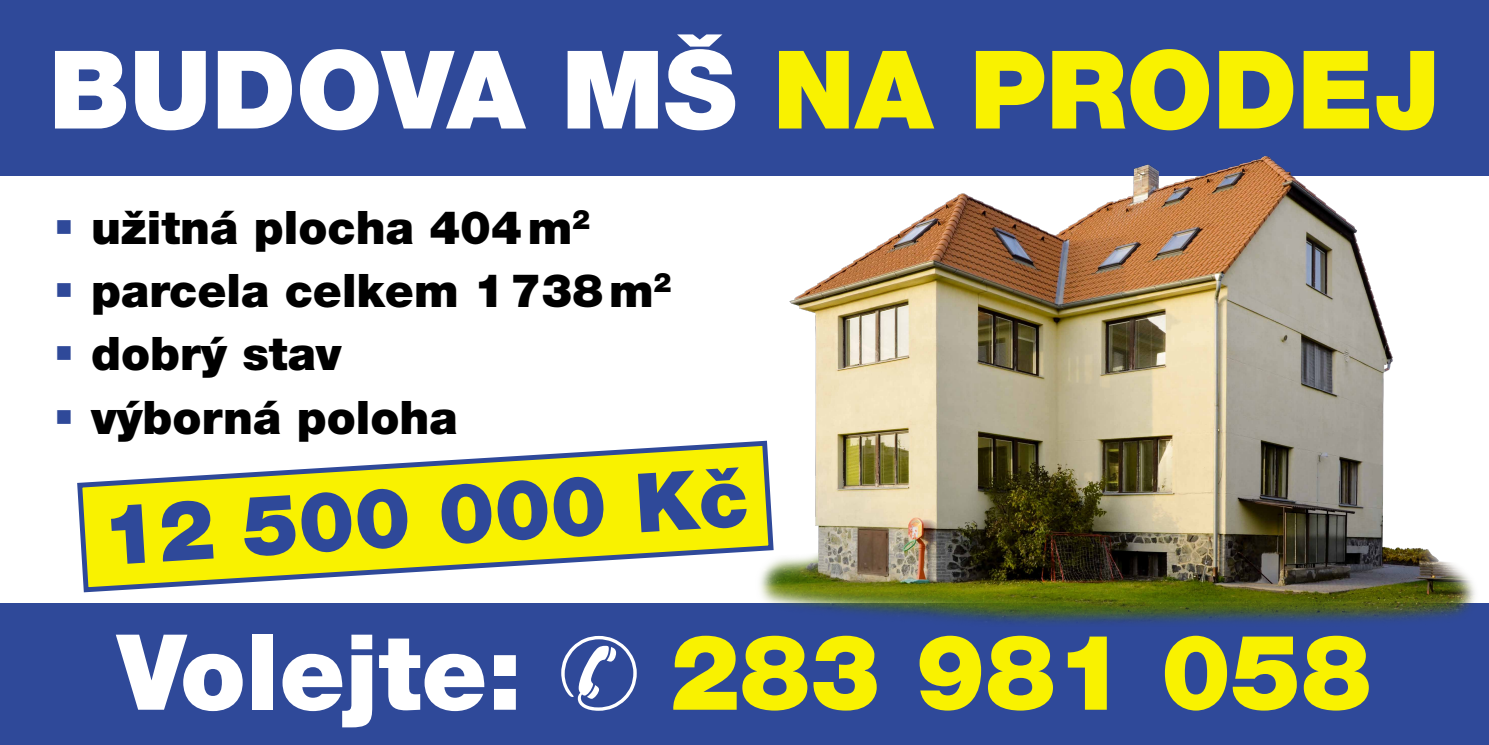
<style>
.page{position:relative;width:1489px;height:745px;background:#fff}
.page>*{position:absolute;margin:0;border:0;box-sizing:border-box;transform-origin:0 0}
.t1{font:900 108.5px "Helvetica Neue CE";color:#fff}
.t2{font:900 105px "Helvetica Neue CE";color:#f9f200}
.t3{font:900 84px "Helvetica Neue CE";color:#2f4999}
.t4{font:900 46.2px "Helvetica Neue CE";color:#000}
.s1{color:#f9f200}
.s2{color:#2f4999}
.s3{font-size:81.9px}
.s4{color:#fff}
</style>
<div class="page">
<div style="left:0;top:0;width:1488px;height:175px;background:#2f4999"></div>
<div style="left:0;top:603px;width:1488px;height:141px;background:#2f4999"></div>
<img style="left:747px;top:156px;width:733px;height:468px">
<svg style="left:77px;top:438px;width:699px;height:156px"></svg>
<h1 class="t1" style="left:49px;top:31px;width:1392px">BUDOVA MŠ <span class="s1">NA PRODEJ</span></h1>
<p class="t4" style="left:53px;top:203px;width:538px"><span class="s2">▪</span> užitná plocha 404m<sup>2</sup></p>
<p class="t4" style="left:53px;top:266px;width:619px"><span class="s2">▪</span> parcela celkem 1738m<sup>2</sup></p>
<p class="t4" style="left:53px;top:329px;width:290px"><span class="s2">▪</span> dobrý stav</p>
<p class="t4" style="left:53px;top:392px;width:406px"><span class="s2">▪</span> výborná poloha</p>
<h3 class="t3" style="left:99px;top:491px;width:648px;rotate:-4deg">12 500 000 <span class="s3">Kč</span></h3>
<h2 class="t2" style="left:118px;top:615px;width:1255px"><span class="s4">Volejte:</span> <span class="s4">✆</span> 283 981 058</h2>
</div>
